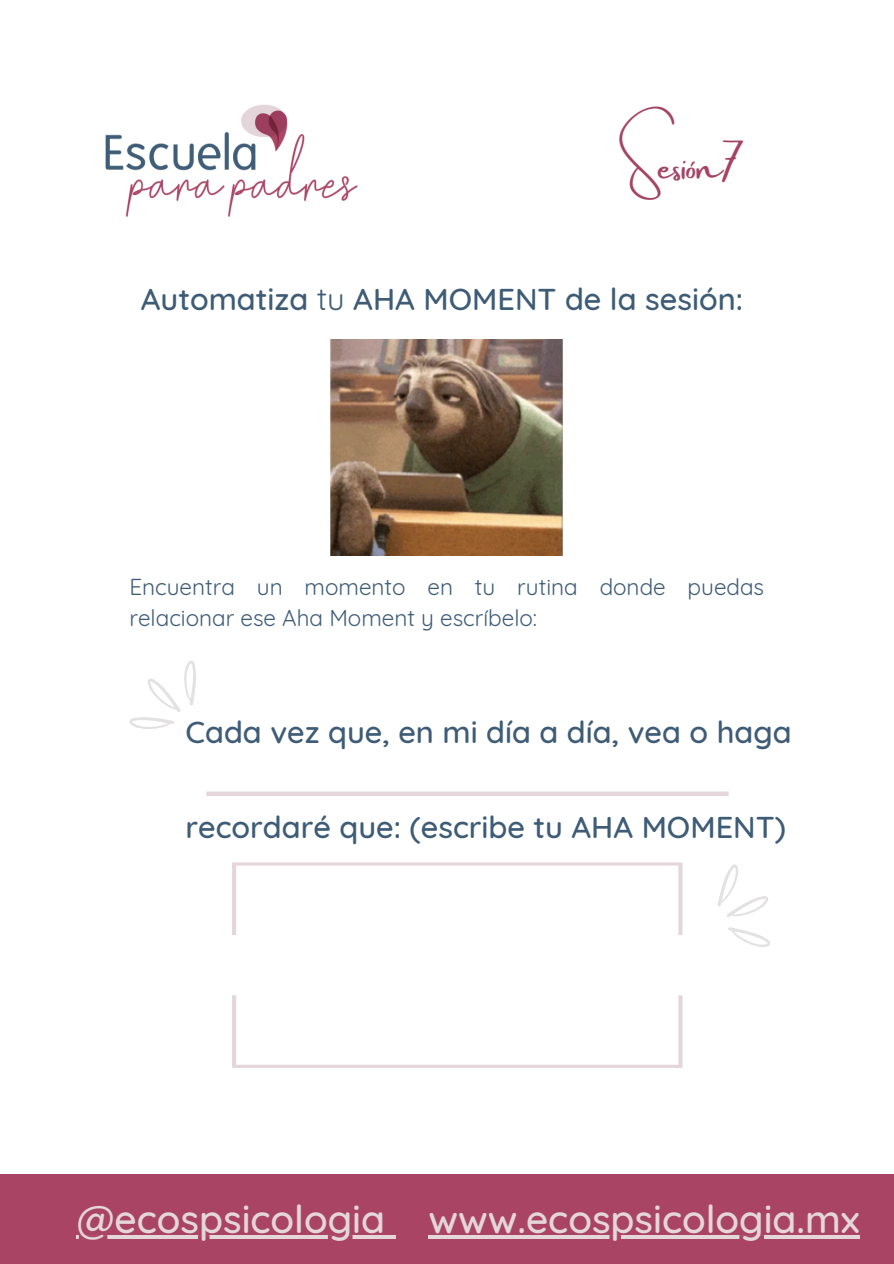
<style>
.page{position:relative;width:894px;height:1264px;background:#fff}
.page>*{position:absolute;margin:0;border:0;box-sizing:border-box;transform-origin:0 0}
.t1{font:500 39px "Quicksand";color:#e4d6da}
.t2{font:37.5px "Amsterdam Two";color:#a54363}
.t3{font:500 30.75px "Quicksand";color:#3e5c76}
.t4{font:22.5px/31.5px "Quicksand";color:#3e5c76}
.s1{font-weight:400}
</style>
<div class="page">
<img style="left:105px;top:104px;width:253px;height:113px">
<div style="left:0;top:1174px;width:893px;height:89px;background:#aa4465"></div>
<div style="left:206px;top:791px;width:522px;height:5px;background:#e4d6da"></div>
<svg style="left:232px;top:862px;width:450px;height:73px"></svg>
<svg style="left:232px;top:995px;width:450px;height:72px"></svg>
<svg style="left:129px;top:661px;width:67px;height:68px"></svg>
<svg style="left:717px;top:864px;width:53px;height:83px"></svg>
<hr style="left:77px;top:1235px;width:308px;height:3px;background:#e4d6da">
<svg style="left:385px;top:1235px;width:11px;height:3px"></svg>
<hr style="left:428px;top:1235px;width:431px;height:3px;background:#e4d6da">
<img style="left:331px;top:339px;width:231px;height:216px">
<p class="t2" style="left:624px;top:146px;width:120px">Sesión7</p>
<h3 class="t3" style="left:141px;top:279px;width:603px">Automatiza <span class="s1">tu</span> AHA MOMENT de la sesión:</h3>
<h3 class="t4" style="left:129px;top:570px;width:636px">Encuentra un momento en tu rutina donde puedas relacionar ese Aha Moment y escríbelo:</h3>
<h2 class="t3" style="left:185px;top:712px;width:607px">Cada vez que, en mi día a día, vea o haga</h2>
<h4 class="t3" style="left:185px;top:806px;width:601px">recordaré que: (escribe tu AHA MOMENT)</h4>
<p class="t1" style="left:77px;top:1194px;width:309px">@ecospsicologia</p>
<p class="t1" style="left:428px;top:1194px;width:433px">www.ecospsicologia.mx</p>
</div>
